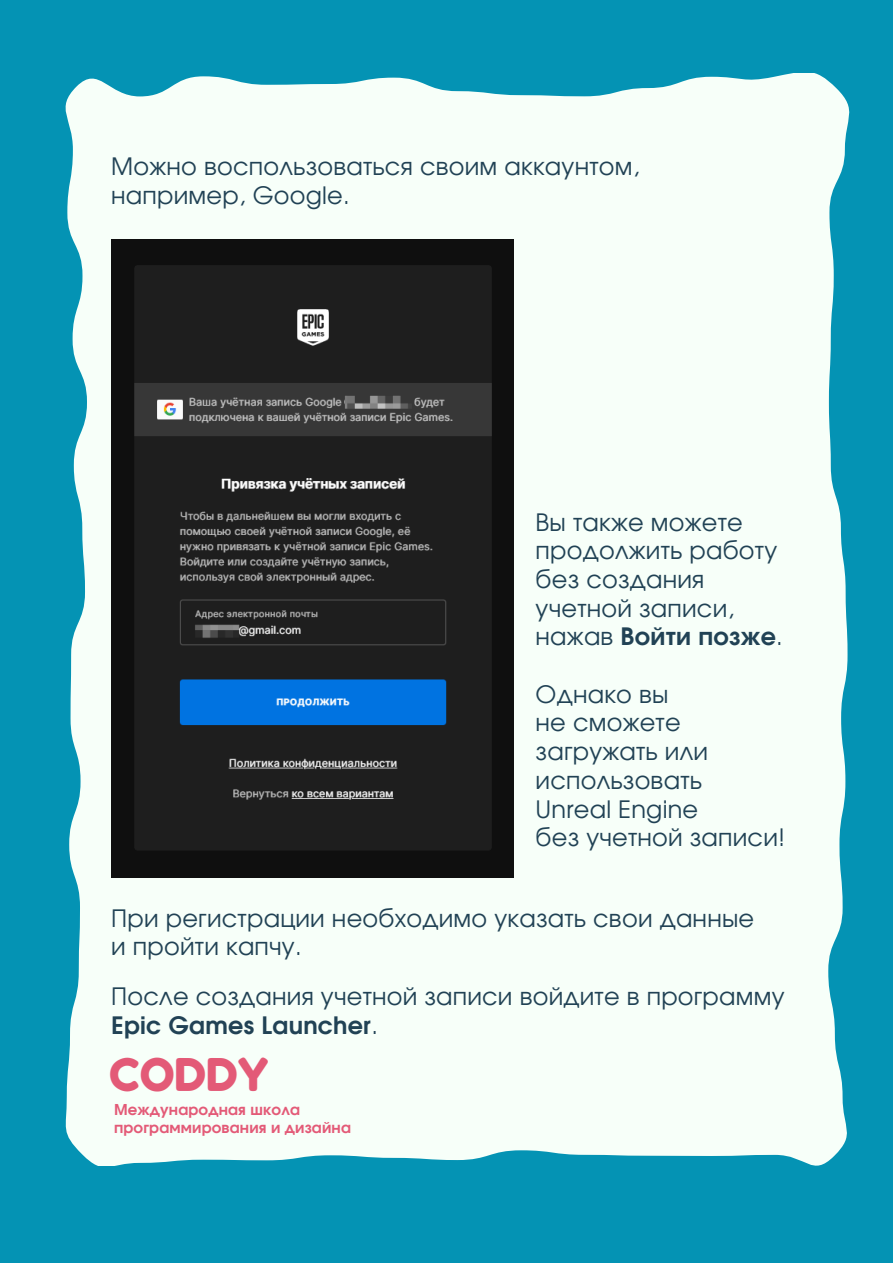
<style>
.page{position:relative;width:893px;height:1263px;background:#0493b4}
.page>*{position:absolute;margin:0;border:0;box-sizing:border-box;transform-origin:0 0}
.t1{font:45px "Fredoka One";color:#e35a77}
.t2{font:24px/28.7px "Evolventa";letter-spacing:.01em;color:#214255}
.t3{font:700 15px "Evolventa";letter-spacing:.01em;color:#e35a77}
.s1{font-weight:700}
</style>
<div class="page">
<div style="left:66px;top:73px;width:783px;height:1093px;background:#f7fff9"></div>
<img style="left:111px;top:239px;width:402px;height:638px">
<h2 class="t2" style="left:111px;top:153px;width:529px">Можно воспользоваться своим аккаунтом, например, Google.</h2>
<h2 class="t2" style="left:535px;top:509px;width:249px">Вы также можете продолжить работу без создания учетной записи, нажав <span class="s1">Войти позже</span>.</h2>
<h1 class="t2" style="left:535px;top:681px;width:251px">Однако вы<br>не сможете загружать или использовать<br>Unreal Engine<br>без учетной записи!</h1>
<h2 class="t2" style="left:111px;top:905px;width:644px">При регистрации необходимо указать свои данные и пройти капчу.</h2>
<p class="t2" style="left:111px;top:984px;width:675px">После создания учетной записи войдите в программу<br><span class="s1">Epic Games Launcher</span>.</p>
<h2 class="t1" style="left:109px;top:1047px;width:161px">CODDY</h2>
<p class="t3" style="left:114px;top:1103px;width:187px">Международная школа</p>
<h2 class="t3" style="left:114px;top:1121px;width:238px">программирования и дизайна</h2>
</div>
